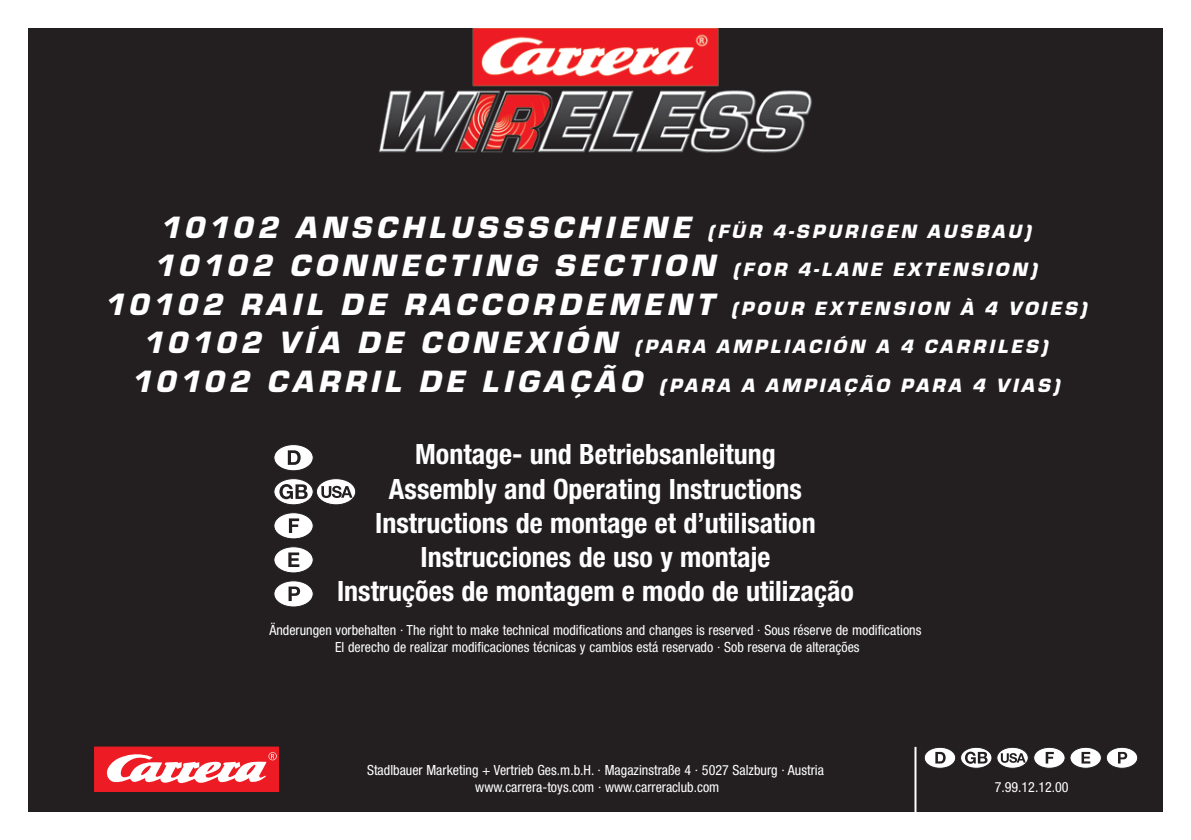
<style>
.page{position:relative;width:1191px;height:840px;background:#fff}
.page>*{position:absolute;margin:0;border:0;box-sizing:border-box;transform-origin:0 0}
.t1{font:italic 900 32px/38.4px "Eurostile T";color:#fff;text-align:center}
.t2{font:700 condensed 28px/34px "Helvetica Neue";color:#fff;text-align:center}
.t3{font:italic 900 20px/38.4px "Eurostile T";letter-spacing:.15em;color:#fff;text-align:center}
.t4{font:condensed 14px/16.8px "Helvetica Neue";color:#fff;text-align:center}
.s1{font-size:20px}
.s2{font-size:32px}
</style>
<div class="page">
<div style="left:28px;top:28px;width:1134px;height:783px;background:#231f20"></div>
<div style="left:94px;top:746px;width:184px;height:45px;background:#ed1c24;border:1px solid #ed1c24"></div>
<svg style="left:106px;top:749px;width:171px;height:33px"></svg>
<div style="left:274px;top:444px;width:39px;height:26px;background:#fff;border-radius:50%"></div>
<div style="left:273px;top:444px;width:40px;height:27px;border:1px solid #231f20;border-radius:50%"></div>
<svg style="left:288px;top:450px;width:13px;height:14px"></svg>
<svg style="left:274px;top:478px;width:39px;height:26px"></svg>
<div style="left:273px;top:478px;width:40px;height:27px;border:1px solid #231f20;border-radius:50%"></div>
<svg style="left:279px;top:484px;width:29px;height:15px"></svg>
<div style="left:274px;top:512px;width:39px;height:26px;background:#fff;border-radius:50%"></div>
<div style="left:273px;top:512px;width:40px;height:27px;border:1px solid #231f20;border-radius:50%"></div>
<svg style="left:289px;top:518px;width:10px;height:14px"></svg>
<div style="left:274px;top:546px;width:39px;height:26px;background:#fff;border-radius:50%"></div>
<div style="left:273px;top:546px;width:40px;height:27px;border:1px solid #231f20;border-radius:50%"></div>
<svg style="left:288px;top:552px;width:11px;height:14px"></svg>
<div style="left:274px;top:580px;width:39px;height:26px;background:#fff;border-radius:50%"></div>
<div style="left:273px;top:580px;width:40px;height:27px;border:1px solid #231f20;border-radius:50%"></div>
<svg style="left:288px;top:586px;width:12px;height:14px"></svg>
<svg style="left:316px;top:478px;width:40px;height:26px"></svg>
<div style="left:316px;top:478px;width:40px;height:27px;border:1px solid #231f20;border-radius:50%"></div>
<svg style="left:321px;top:485px;width:31px;height:12px"></svg>
<svg style="left:996px;top:746px;width:32px;height:21px"></svg>
<div style="left:996px;top:746px;width:32px;height:22px;border:1px solid #231f20;border-radius:50%"></div>
<svg style="left:1000px;top:752px;width:25px;height:10px"></svg>
<div style="left:1033px;top:746px;width:32px;height:21px;background:#fff;border-radius:50%"></div>
<div style="left:1033px;top:746px;width:32px;height:22px;border:1px solid #231f20;border-radius:50%"></div>
<svg style="left:1045px;top:751px;width:8px;height:12px"></svg>
<svg style="left:1070px;top:746px;width:31px;height:21px"></svg>
<div style="left:1069px;top:746px;width:32px;height:22px;border:1px solid #231f20;border-radius:50%"></div>
<svg style="left:1081px;top:751px;width:9px;height:12px"></svg>
<div style="left:1106px;top:746px;width:31px;height:21px;background:#fff;border-radius:50%"></div>
<div style="left:1106px;top:746px;width:32px;height:22px;border:1px solid #231f20;border-radius:50%"></div>
<svg style="left:1118px;top:751px;width:9px;height:12px"></svg>
<svg style="left:924px;top:746px;width:31px;height:21px"></svg>
<div style="left:924px;top:746px;width:32px;height:22px;border:1px solid #231f20;border-radius:50%"></div>
<svg style="left:935px;top:751px;width:10px;height:12px"></svg>
<svg style="left:960px;top:746px;width:32px;height:21px"></svg>
<div style="left:960px;top:746px;width:32px;height:22px;border:1px solid #231f20;border-radius:50%"></div>
<svg style="left:965px;top:751px;width:22px;height:12px"></svg>
<hr style="left:914px;top:746px;width:2px;height:65px;background:#fff">
<img style="left:379px;top:28px;width:433px;height:125px">
<h1 class="t1" style="left:104px;top:211px;width:987px">10102 ANSCHLUSSSCHIENE <span class="s1">(FÜR 4-SPURIGEN AUSBAU)<br></span>10102 CONNECTING SECTION <span class="s1">(FOR 4-LANE EXTENSION)<br></span>10102 RAIL DE RACCORDEMENT <span class="s1">(POUR EXTENSION À 4 VOIES)</span></h1>
<h3 class="t3" style="left:131px;top:329px;width:933px"><span class="s2">10102 VÍA DE CONEXIÓN</span> (PARA AMPLIACIÓN A 4 CARRILES)<br><span class="s2">10102 CARRIL DE LIGAÇÃO</span> (PARA A AMPIAÇÃO PARA 4 VIAS)</h3>
<h2 class="t2" style="left:337px;top:439px;width:518px">Montage- und Betriebsanleitung<br>Assembly and Operating Instructions Instructions de montage et d’utilisation Instrucciones de uso y montaje<br>Instruções de montagem e modo de utilização</h2>
<p class="t4" style="left:269px;top:622px;width:653px">Änderungen vorbehalten · The right to make technical modifications and changes is reserved · Sous réserve de modifications<br>El derecho de realizar modificaciones técnicas y cambios está reservado · Sob reserva de alterações</p>
<p class="t4" style="left:367px;top:762px;width:458px">Stadlbauer Marketing + Vertrieb Ges.m.b.H. · Magazinstraße 4 · 5027 Salzburg · Austria www.carrera-toys.com · www.carreraclub.com</p>
<p class="t4" style="left:994px;top:779px;width:75px">7.99.12.12.00</p>
</div>
